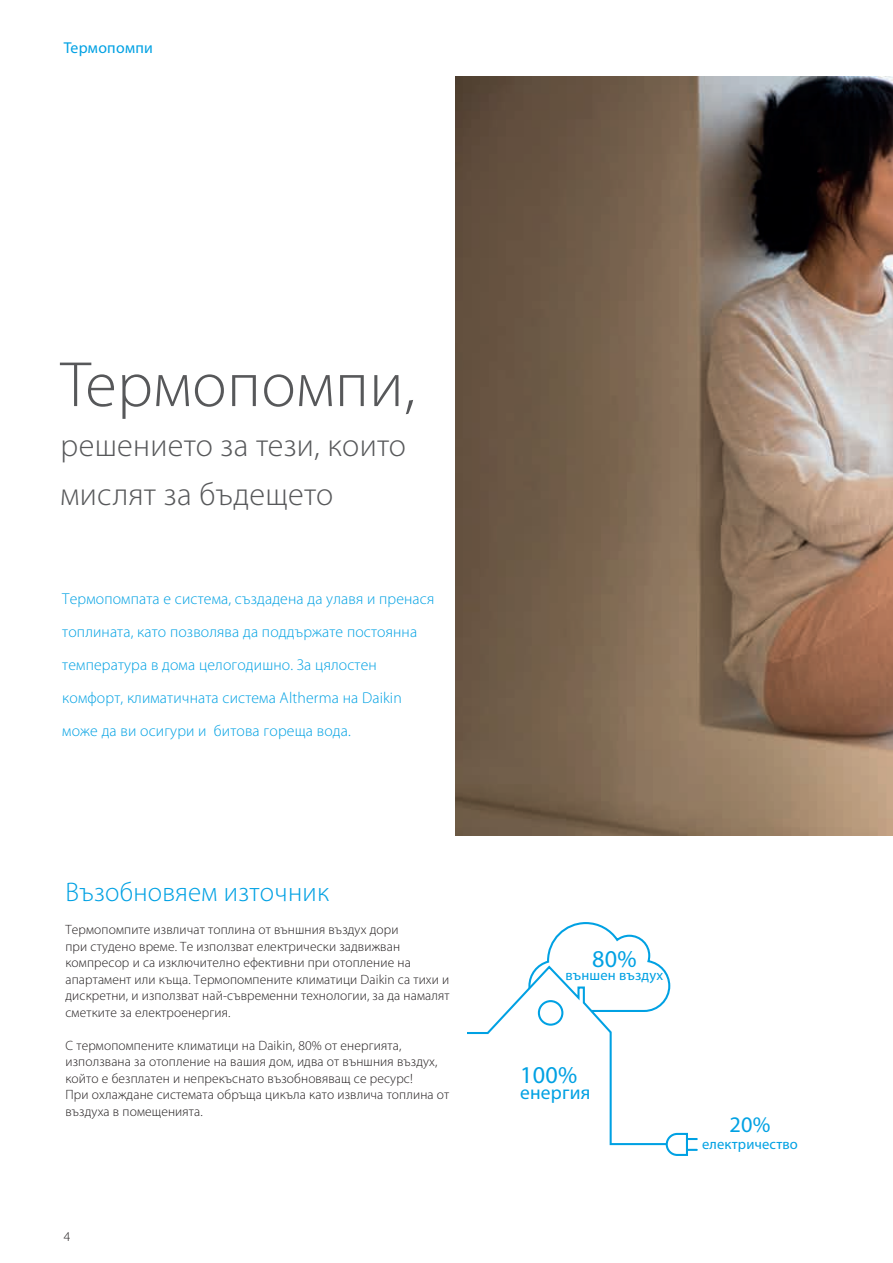
<style>
.page{position:relative;width:893px;height:1263px;background:#fff}
.page>*{position:absolute;margin:0;border:0;box-sizing:border-box;transform-origin:0 0}
.t1{font:300 64.5px "Myriad Pro";letter-spacing:.01em;color:#57585a}
.t2{font:300 32.25px/49.5px "Myriad Pro";letter-spacing:.01em;color:#57585a}
.t3{font:300 27px "Myriad Pro";letter-spacing:.01em;color:#00a1e3}
.t4{font:24.15px "Myriad Pro";color:#00a1e3}
.t5{font:22.35px "Myriad Pro";color:#00a1e3}
.t6{font:19.5px "Myriad Pro";letter-spacing:.01em;color:#00a1e3}
.t7{font:300 15.75px/33px "Myriad Pro";letter-spacing:.01em;color:#00a1e3}
.t8{font:15.75px "Myriad Pro";letter-spacing:.02em;color:#00a1e3}
.t9{font:14.55px "Myriad Pro";letter-spacing:.01em;color:#00a1e3}
.t10{font:300 13.5px/16.5px "Myriad Pro";letter-spacing:.01em;color:#231f20}
</style>
<div class="page">
<svg style="left:468px;top:922px;width:229px;height:234px"></svg>
<img style="left:455px;top:76px;width:438px;height:759px">
<p class="t8" style="left:64px;top:38px;width:91px">Термопомпи</p>
<h1 class="t1" style="left:61px;top:349px;width:356px">Термопомпи,</h1>
<h2 class="t2" style="left:61px;top:421px;width:347px">решението за тези, които мислят за бъдещето</h2>
<p class="t7" style="left:62px;top:583px;width:373px">Термопомпата е система, създадена да улавя и пренася топлината, като позволява да поддържате постоянна температура в дома целогодишно. За цялостен комфорт, климатичната система Altherma на Daikin може да ви осигури и битова гореща вода.</p>
<h3 class="t3" style="left:65px;top:877px;width:265px">Възобновяем източник</h3>
<p class="t10" style="left:65px;top:922px;width:386px">Термопомпите извличат топлина от външния въздух дори<br>при студено време. Те използват електрически задвижван компресор и са изключително ефективни при отопление на апартамент или къща. Термопомпените климатици Daikin са тихи и дискретни, и използват най-съвременни технологии, за да намалят сметките за електроенергия.</p>
<p class="t10" style="left:65px;top:1037px;width:385px">С термопомпените климатици на Daikin, 80% от енергията, използвана за отопление на вашия дом, идва от външния въздух, който е безплатен и непрекъснато възобновяващ се ресурс!<br>При охлаждане системата обръща цикъла като извлича топлина от въздуха в помещенията.</p>
<p class="t10" style="left:64px;top:1229px;width:8px">4</p>
<h3 class="t4" style="left:592px;top:944px;width:46px">80%</h3>
<p class="t9" style="left:566px;top:966px;width:99px">външен въздух</p>
<h3 class="t4" style="left:520px;top:1060px;width:59px">100%</h3>
<h3 class="t6" style="left:520px;top:1080px;width:72px">енергия</h3>
<h3 class="t5" style="left:729px;top:1111px;width:42px">20%</h3>
<p class="t9" style="left:702px;top:1135px;width:97px">електричество</p>
</div>
